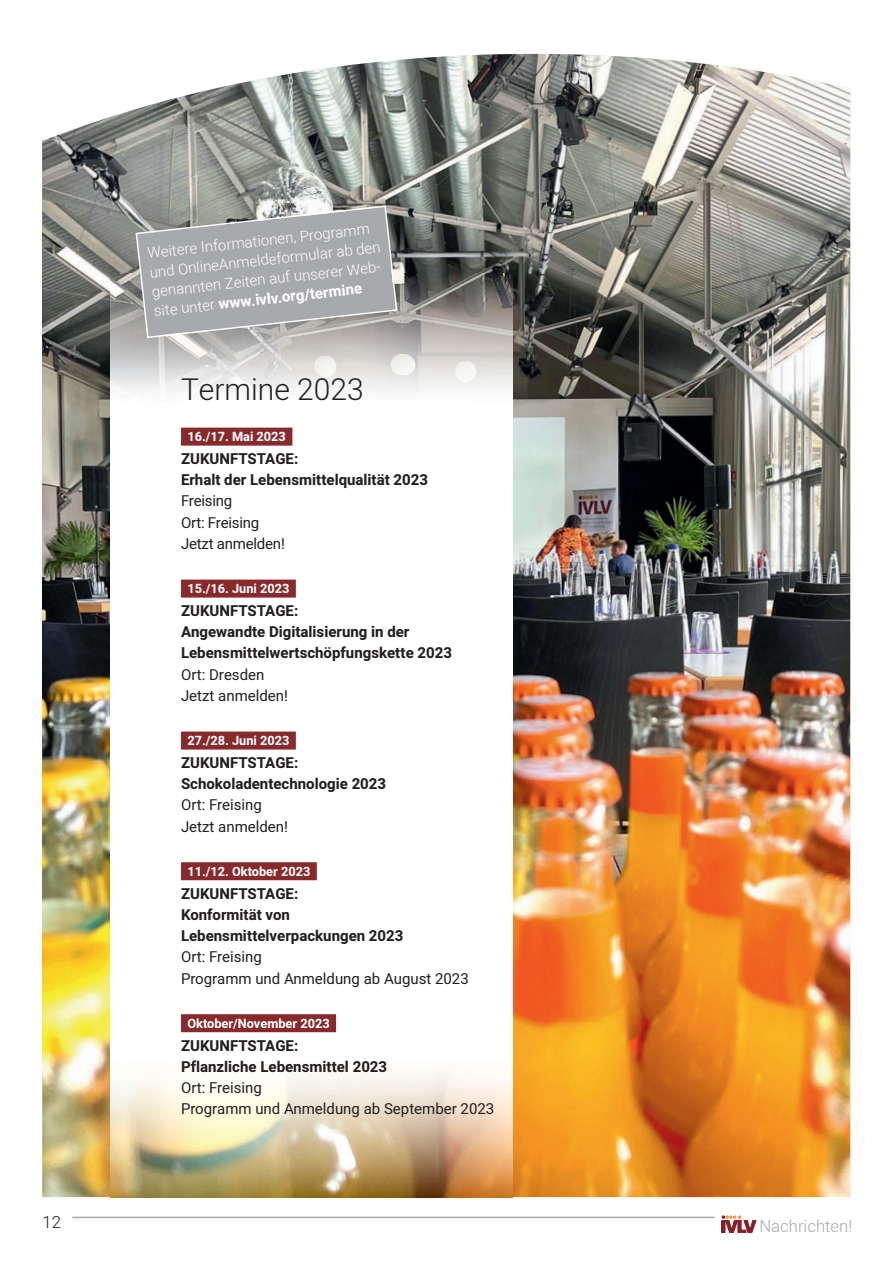
<style>
.page{position:relative;width:893px;height:1263px;background:#fff}
.page>*{position:absolute;margin:0;border:0;box-sizing:border-box;transform-origin:0 0}
.t1{font:300 30px "Heebo";color:#231f20}
.t2{font:300 16.65px "Heebo";color:#a8a9ad}
.t3{font:300 16.65px "Heebo";color:#231f20}
.t4{font:700 15px/21.3px "Heebo";color:#231f20}
.t5{font:15px "Heebo";color:#231f20}
.t6{font:300 15px/19.5px "Heebo";color:#fff}
.t7{font:700 12.75px "Heebo";color:#fff}
.s1{font-weight:700}
.s2{color:#88292c}
</style>
<div class="page">
<hr style="left:72px;top:1217px;width:642px;height:1px;background:#a8a9ad">
<svg style="left:722px;top:1215px;width:34px;height:17px"></svg>
<img style="left:42px;top:54px;width:808px;height:1143px">
<div style="left:111px;top:409px;width:402px;height:651px;background:#fff"></div>
<img style="left:111px;top:274px;width:402px;height:135px">
<img style="left:111px;top:1197px;width:402px;height:1px">
<img style="left:111px;top:1060px;width:402px;height:137px">
<div style="left:181px;top:428px;width:111px;height:18px;background:#88292c"></div>
<div style="left:181px;top:580px;width:115px;height:18px;background:#88292c"></div>
<div style="left:181px;top:731px;width:115px;height:18px;background:#88292c"></div>
<div style="left:181px;top:862px;width:136px;height:18px;background:#88292c"></div>
<div style="left:181px;top:1014px;width:155px;height:18px;background:#88292c"></div>
<svg style="left:135px;top:205px;width:263px;height:134px;background:#a8a9ab"></svg>
<p class="t6" style="left:147px;top:243px;width:235px;rotate:-6deg">Weitere Informationen, Programm und Online Anmeldeformular ab den genannten Zeiten auf unserer Web&shy;site unter <span class="s1">www.ivlv.org/termine</span></p>
<p class="t1" style="left:181px;top:368px;width:184px">Termine 2023</p>
<p class="t7" style="left:187px;top:428px;width:107px">16./17. Mai 2023 <span class="s2">,</span></p>
<p class="t4" style="left:181px;top:449px;width:119px">ZUKUNFTSTAGE:</p>
<p class="t4" style="left:181px;top:470px;width:249px">Erhalt der Lebensmittelqualität 2023</p>
<p class="t5" style="left:181px;top:491px;width:53px">Freising</p>
<p class="t5" style="left:181px;top:512px;width:80px">Ort: Freising</p>
<p class="t5" style="left:181px;top:533px;width:105px">Jetzt anmelden!</p>
<p class="t7" style="left:187px;top:580px;width:110px">15./16. Juni 2023 <span class="s2">,</span></p>
<p class="t4" style="left:181px;top:600px;width:119px">ZUKUNFTSTAGE:</p>
<p class="t4" style="left:181px;top:622px;width:230px">Angewandte Digitalisierung in der</p>
<p class="t4" style="left:181px;top:643px;width:273px">Lebensmittelwertschöpfungskette 2023</p>
<p class="t5" style="left:181px;top:664px;width:85px">Ort: Dresden</p>
<p class="t5" style="left:181px;top:685px;width:108px">Jetzt anmelden!</p>
<p class="t7" style="left:187px;top:732px;width:110px">27./28. Juni 2023 <span class="s2">,</span></p>
<p class="t4" style="left:181px;top:752px;width:119px">ZUKUNFTSTAGE:</p>
<p class="t4" style="left:181px;top:774px;width:207px">Schokoladentechnologie 2023</p>
<p class="t5" style="left:181px;top:795px;width:82px">Ort: Freising</p>
<p class="t5" style="left:181px;top:816px;width:108px">Jetzt anmelden!</p>
<p class="t7" style="left:187px;top:862px;width:131px">11./12. Oktober 2023 <span class="s2">,</span></p>
<p class="t4" style="left:181px;top:883px;width:224px">ZUKUNFTSTAGE:<br>Konformität von<br>Lebensmittelverpackungen 2023</p>
<p class="t5" style="left:181px;top:947px;width:82px">Ort: Freising</p>
<p class="t5" style="left:181px;top:968px;width:289px">Programm und Anmeldung ab August 2023</p>
<p class="t7" style="left:187px;top:1014px;width:150px">Oktober/November 2023 <span class="s2">,</span></p>
<p class="t4" style="left:181px;top:1035px;width:119px">ZUKUNFTSTAGE:</p>
<p class="t4" style="left:181px;top:1056px;width:208px">Pflanzliche Lebensmittel 2023</p>
<p class="t5" style="left:181px;top:1077px;width:82px">Ort: Freising</p>
<p class="t5" style="left:181px;top:1099px;width:315px">Programm und Anmeldung ab September 2023</p>
<p class="t3" style="left:42px;top:1210px;width:20px">12</p>
<p class="t2" style="left:759px;top:1215px;width:94px">Nachrichten!</p>
</div>
